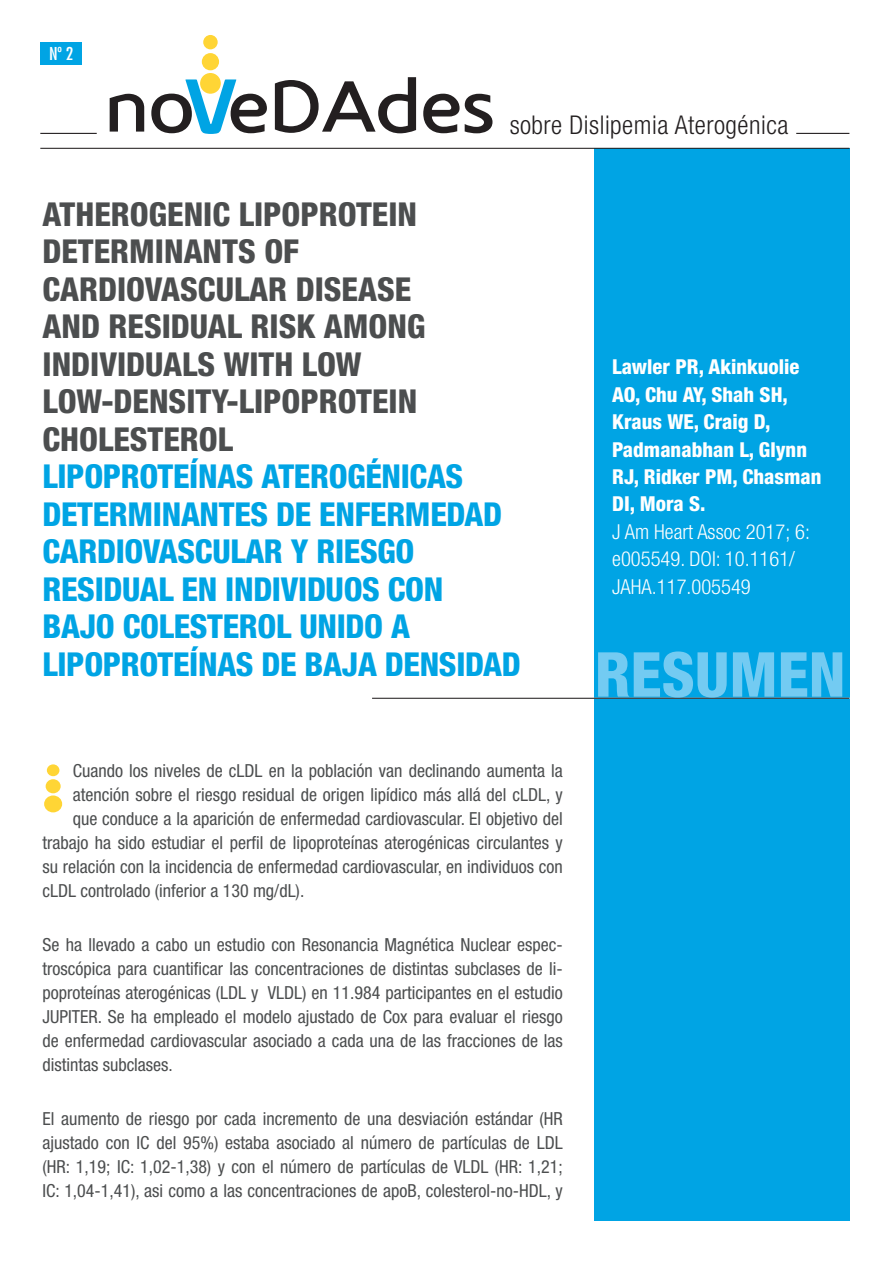
<style>
.page{position:relative;width:893px;height:1263px;background:#fff}
.page>*{position:absolute;margin:0;border:0;box-sizing:border-box;transform-origin:0 0}
.t1{font:71.1px "Fortheloveofhate";letter-spacing:-.01em;color:#231f20;scale:1.05 1}
.t2{font:800 condensed 62.1px "Helvetica Neue LT Std";color:#73cbf2}
.t3{font:800 condensed 33px/37.5px "Helvetica Neue LT Std";letter-spacing:-.01em;color:#00a4e4}
.t4{font:800 condensed 33px/37.5px "Helvetica Neue LT Std";color:#4c4e4f}
.t5{font:300 condensed 25.8px "Helvetica Neue LT Std";letter-spacing:.02em;color:#231f20}
.t6{font:800 condensed 20.55px/27.5px "Helvetica Neue LT Std";color:#fff}
.t7{font:300 condensed 20.55px/27.5px "Helvetica Neue LT Std";color:#fff}
.t8{font:condensed 18px/24px "Helvetica Neue LT Std";color:#4c4e4f;text-align:justify}
.t9{font:condensed 17.25px "Futura Std";color:#fff;scale:1.05 1}
</style>
<div class="page">
<div style="left:594px;top:148px;width:255px;height:1072px;background:#00a4e4"></div>
<div style="left:44px;top:795px;width:18px;height:17px;background:#ffd535;border-radius:50%"></div>
<div style="left:46px;top:779px;width:15px;height:14px;background:#ffd535;border-radius:50%"></div>
<div style="left:47px;top:764px;width:12px;height:12px;background:#ffd535;border-radius:50%"></div>
<svg style="left:185px;top:79px;width:51px;height:55px"></svg>
<div style="left:200px;top:73px;width:21px;height:21px;background:#ffd535;border-radius:50%"></div>
<div style="left:202px;top:53px;width:17px;height:17px;background:#ffd535;border-radius:50%"></div>
<div style="left:203px;top:35px;width:15px;height:14px;background:#ffd535;border-radius:50%"></div>
<div style="left:40px;top:43px;width:42px;height:22px;background:#00a4e4"></div>
<hr style="left:796px;top:133px;width:53px;height:1px;background:#231f20">
<hr style="left:40px;top:133px;width:57px;height:1px;background:#231f20">
<hr style="left:40px;top:148px;width:809px;height:1px;background:#231f20">
<hr style="left:372px;top:698px;width:477px;height:1px;background:#231f20">
<p class="t9" style="left:49px;top:44px;width:24px">Nº 2</p>
<p class="t1" style="left:104px;top:63px;width:373px">no eDAdes</p>
<p class="t5" style="left:510px;top:110px;width:280px">sobre Dislipemia Aterogénica</p>
<p class="t4" style="left:43px;top:194px;width:384px">ATHEROGENIC LIPOPROTEIN<br>DETERMINANTS OF<br>CARDIOVASCULAR DISEASE<br>AND RESIDUAL RISK AMONG<br>INDIVIDUALS WITH LOW<br>LOW-DENSITY-LIPOPROTEIN<br>CHOLESTEROL</p>
<p class="t3" style="left:43px;top:457px;width:480px">LIPOPROTEÍNAS ATEROGÉNICAS<br>DETERMINANTES DE ENFERMEDAD<br>CARDIOVASCULAR Y RIESGO<br>RESIDUAL EN INDIVIDUOS CON<br>BAJO COLESTEROL UNIDO A<br>LIPOPROTEÍNAS DE BAJA DENSIDAD</p>
<p class="t8" style="left:73px;top:759px;width:492px">Cuando los niveles de cLDL en la población van declinando aumenta la</p>
<p class="t8" style="left:73px;top:783px;width:492px">atención sobre el riesgo residual de origen lipídico más allá del cLDL, y</p>
<p class="t8" style="left:73px;top:807px;width:492px">que conduce a la aparición de enfermedad cardiovascular. El objetivo del</p>
<p class="t8" style="left:43px;top:831px;width:522px">trabajo ha sido estudiar el perfil de lipoproteínas aterogénicas circulantes y</p>
<p class="t8" style="left:43px;top:855px;width:522px">su relación con la incidencia de enfermedad cardiovascular, en individuos con</p>
<p class="t8" style="left:43px;top:879px;width:263px">cLDL controlado (inferior a 130 mg/dL).</p>
<p class="t8" style="left:43px;top:932px;width:522px">Se ha llevado a cabo un estudio con Resonancia Magnética Nuclear espec&shy;troscópica para cuantificar las concentraciones de distintas subclases de li&shy;poproteínas aterogénicas (LDL y VLDL) en 11.984 participantes en el estudio JUPITER. Se ha empleado el modelo ajustado de Cox para evaluar el riesgo de enfermedad cardiovascular asociado a cada una de las fracciones de las distintas subclases.</p>
<p class="t8" style="left:43px;top:1106px;width:522px">El aumento de riesgo por cada incremento de una desviación estándar (HR ajustado con IC del 95%) estaba asociado al número de partículas de LDL (HR: 1,19; IC: 1,02-1,38) y con el número de partículas de VLDL (HR: 1,21; IC: 1,04-1,41), asi como a las concentraciones de apoB, colesterol-no-HDL, y</p>
<p class="t6" style="left:612px;top:353px;width:211px">Lawler PR, Akinkuolie<br>AO, Chu AY, Shah SH,<br>Kraus WE, Craig D,<br>Padmanabhan L, Glynn<br>RJ, Ridker PM, Chasman<br>DI, Mora S.</p>
<p class="t7" style="left:612px;top:518px;width:199px">J Am Heart Assoc 2017; 6: e005549. DOI: 10.1161/<br>JAHA.117.005549</p>
<p class="t2" style="left:595px;top:636px;width:252px">RESUMEN</p>
</div>
